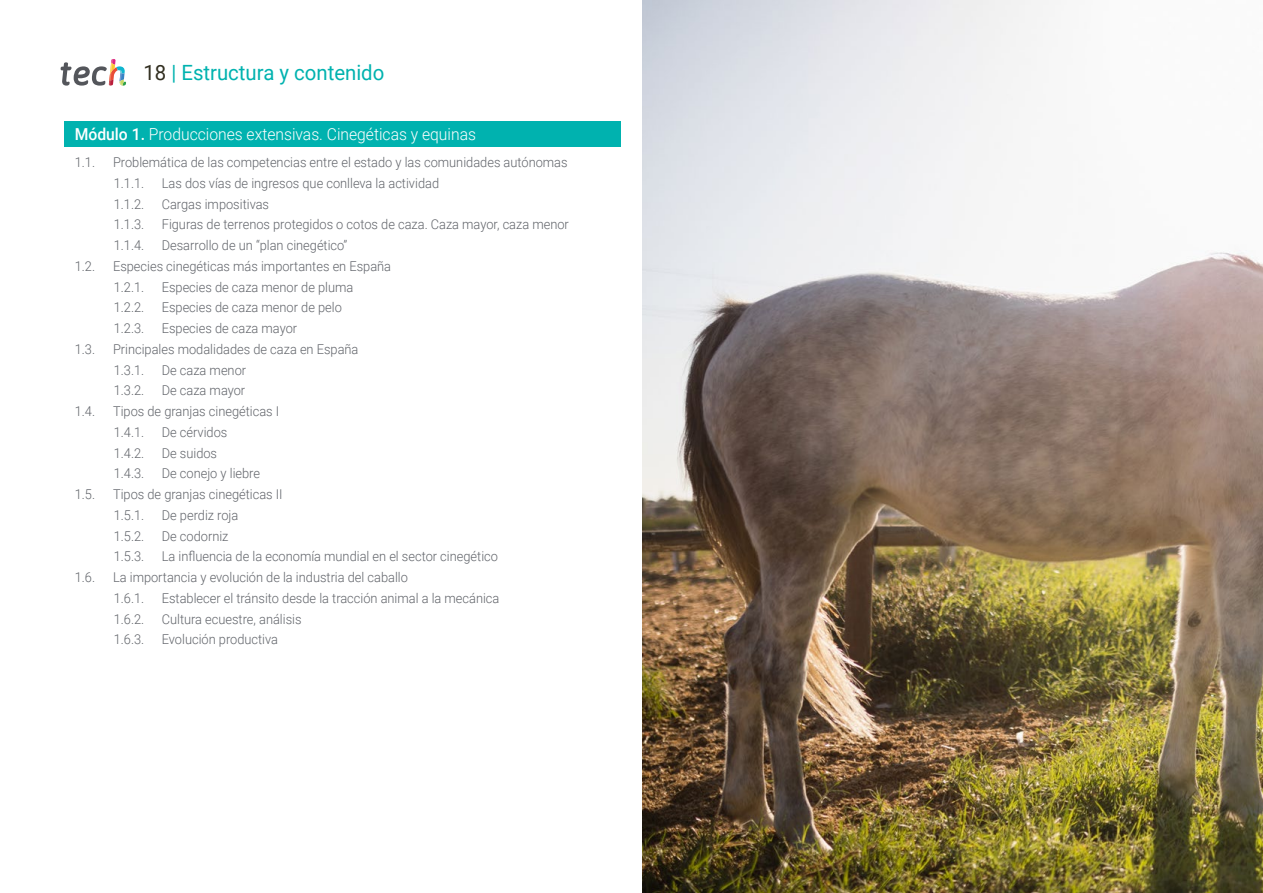
<style>
.page{position:relative;width:1263px;height:893px;background:#fff}
.page>*{position:absolute;margin:0;border:0;box-sizing:border-box;transform-origin:0 0}
.t1{font:21px "Roboto";color:#00b2af}
.t2{font:300 16.5px "Roboto";color:#fff;scale:.95 1}
.t3{font:300 13.5px/20.7px "Roboto";color:#61646a;scale:.95 1}
.s1{color:#312e20}
.s2{font-weight:500}
</style>
<div class="page">
<div style="left:64px;top:121px;width:557px;height:25px;background:#00b2af"></div>
<svg style="left:61px;top:59px;width:65px;height:27px"></svg>
<img style="left:642px;top:0;width:621px;height:893px">
<h1 class="t1" style="left:144px;top:57px;width:242px"><span class="s1">18</span> | Estructura y contenido</h1>
<p class="t2" style="left:75px;top:123px;width:424px"><span class="s2">Módulo 1.</span> Producciones extensivas. Cinegéticas y equinas</p>
<p class="t3" style="left:75px;top:151px;width:23px">1.1.</p>
<p class="t3" style="left:113px;top:151px;width:480px">Problemática de las competencias entre el estado y las comunidades autónomas<br>1.1.1.</p>
<p class="t3" style="left:162px;top:172px;width:293px">Las dos vías de ingresos que conlleva la actividad</p>
<p class="t3" style="left:114px;top:193px;width:34px">1.1.2.</p>
<p class="t3" style="left:162px;top:193px;width:114px">Cargas impositivas</p>
<p class="t3" style="left:114px;top:214px;width:34px">1.1.3.</p>
<p class="t3" style="left:162px;top:214px;width:430px">Figuras de terrenos protegidos o cotos de caza. Caza mayor, caza menor</p>
<p class="t3" style="left:114px;top:234px;width:34px">1.1.4.</p>
<p class="t3" style="left:162px;top:234px;width:197px">Desarrollo de un “plan cinegético”</p>
<p class="t3" style="left:75px;top:255px;width:23px">1.2.</p>
<p class="t3" style="left:113px;top:255px;width:294px">Especies cinegéticas más importantes en España<br>1.2.1.</p>
<p class="t3" style="left:162px;top:276px;width:203px">Especies de caza menor de pluma</p>
<p class="t3" style="left:114px;top:297px;width:34px">1.2.2.</p>
<p class="t3" style="left:162px;top:297px;width:191px">Especies de caza menor de pelo</p>
<p class="t3" style="left:114px;top:317px;width:34px">1.2.3.</p>
<p class="t3" style="left:162px;top:317px;width:144px">Especies de caza mayor</p>
<p class="t3" style="left:75px;top:338px;width:23px">1.3.</p>
<p class="t3" style="left:113px;top:338px;width:260px">Principales modalidades de caza en España<br>1.3.1.</p>
<p class="t3" style="left:162px;top:359px;width:90px">De caza menor</p>
<p class="t3" style="left:114px;top:380px;width:34px">1.3.2.</p>
<p class="t3" style="left:162px;top:380px;width:89px">De caza mayor</p>
<p class="t3" style="left:75px;top:400px;width:23px">1.4.</p>
<p class="t3" style="left:113px;top:400px;width:176px">Tipos de granjas cinegéticas I<br>1.4.1.</p>
<p class="t3" style="left:162px;top:421px;width:71px">De cérvidos</p>
<p class="t3" style="left:114px;top:442px;width:34px">1.4.2.</p>
<p class="t3" style="left:162px;top:442px;width:60px">De suidos</p>
<p class="t3" style="left:114px;top:463px;width:34px">1.4.3.</p>
<p class="t3" style="left:162px;top:463px;width:105px">De conejo y liebre</p>
<p class="t3" style="left:75px;top:483px;width:23px">1.5.</p>
<p class="t3" style="left:113px;top:483px;width:180px">Tipos de granjas cinegéticas II<br>1.5.1.</p>
<p class="t3" style="left:162px;top:504px;width:82px">De perdiz roja</p>
<p class="t3" style="left:114px;top:525px;width:34px">1.5.2.</p>
<p class="t3" style="left:162px;top:525px;width:72px">De codorniz</p>
<p class="t3" style="left:114px;top:546px;width:34px">1.5.3.</p>
<p class="t3" style="left:162px;top:546px;width:355px">La influencia de la economía mundial en el sector cinegético</p>
<p class="t3" style="left:75px;top:566px;width:23px">1.6.</p>
<p class="t3" style="left:113px;top:566px;width:312px">La importancia y evolución de la industria del caballo<br>1.6.1.</p>
<p class="t3" style="left:162px;top:587px;width:357px">Establecer el tránsito desde la tracción animal a la mecánica</p>
<p class="t3" style="left:114px;top:608px;width:34px">1.6.2.</p>
<p class="t3" style="left:162px;top:608px;width:149px">Cultura ecuestre, análisis</p>
<p class="t3" style="left:114px;top:629px;width:34px">1.6.3.</p>
<p class="t3" style="left:162px;top:629px;width:124px">Evolución productiva</p>
</div>
